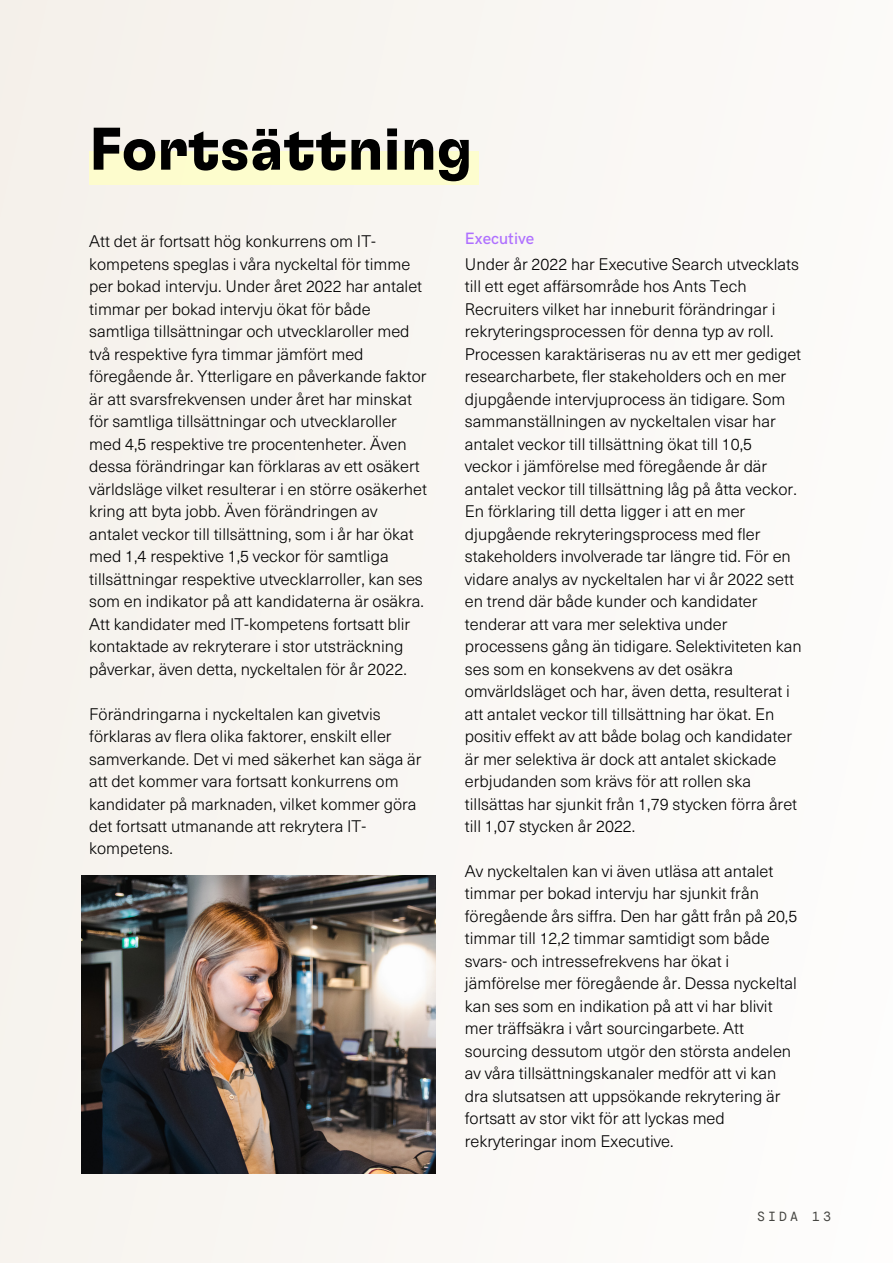
<style>
.page{position:relative;width:893px;height:1264px;background:#fff}
.page>*{position:absolute;margin:0;border:0;box-sizing:border-box;transform-origin:0 0}
.t1{font:700 60px "GT Flexa";color:#000}
.t2{font:300 16.5px/22.5px "Neue Haas Unica Pro";color:#000}
.t3{font:500 16.5px "HK Grotesk";color:#af70ff}
.t4{font:13.2px "DM Mono";letter-spacing:.23em;color:#444440}
</style>
<div class="page">
<div style="left:0;top:0;width:667px;height:1262px;background:#f8f5f1"></div>
<img style="left:81px;top:875px;width:354px;height:298px">
<div style="left:89px;top:152px;width:389px;height:32px;background:#ffffc7"></div>
<h1 class="t1" style="left:89px;top:122px;width:385px">Fortsättning</h1>
<p class="t2" style="left:89px;top:229px;width:339px">Att det är fortsatt hög konkurrens om IT&shy;kompetens speglas i våra nyckeltal för timme per bokad intervju. Under året 2022 har antalet timmar per bokad intervju ökat för både samtliga tillsättningar och utvecklaroller med två respektive fyra timmar jämfört med föregående år. Ytterligare en påverkande faktor är att svarsfrekvensen under året har minskat för samtliga tillsättningar och utvecklaroller med 4,5 respektive tre procentenheter. Även dessa förändringar kan förklaras av ett osäkert världsläge vilket resulterar i en större osäkerhet kring att byta jobb. Även förändringen av antalet veckor till tillsättning, som i år har ökat med 1,4 respektive 1,5 veckor för samtliga tillsättningar respektive utvecklarroller, kan ses som en indikator på att kandidaterna är osäkra.<br>Att kandidater med IT-kompetens fortsatt blir kontaktade av rekryterare i stor utsträckning påverkar, även detta, nyckeltalen för år 2022.</p>
<p class="t2" style="left:89px;top:701px;width:334px">Förändringarna i nyckeltalen kan givetvis förklaras av flera olika faktorer, enskilt eller samverkande. Det vi med säkerhet kan säga är att det kommer vara fortsatt konkurrens om kandidater på marknaden, vilket kommer göra det fortsatt utmanande att rekrytera IT&shy;kompetens.</p>
<p class="t3" style="left:465px;top:229px;width:71px">Executive</p>
<p class="t2" style="left:465px;top:251px;width:338px">Under år 2022 har Executive Search utvecklats till ett eget affärsområde hos Ants Tech Recruiters vilket har inneburit förändringar i rekryteringsprocessen för denna typ av roll.<br>Processen karaktäriseras nu av ett mer gediget researcharbete, fler stakeholders och en mer djupgående intervjuprocess än tidigare. Som sammanställningen av nyckeltalen visar har antalet veckor till tillsättning ökat till 10,5 veckor i jämförelse med föregående år där antalet veckor till tillsättning låg på åtta veckor.<br>En förklaring till detta ligger i att en mer djupgående rekryteringsprocess med fler stakeholders involverade tar längre tid. För en vidare analys av nyckeltalen har vi år 2022 sett en trend där både kunder och kandidater tenderar att vara mer selektiva under processens gång än tidigare. Selektiviteten kan ses som en konsekvens av det osäkra omvärldsläget och har, även detta, resulterat i att antalet veckor till tillsättning har ökat. En positiv effekt av att både bolag och kandidater är mer selektiva är dock att antalet skickade erbjudanden som krävs för att rollen ska tillsättas har sjunkit från 1,79 stycken förra året till 1,07 stycken år 2022.</p>
<p class="t2" style="left:465px;top:858px;width:334px">Av nyckeltalen kan vi även utläsa att antalet timmar per bokad intervju har sjunkit från föregående års siffra. Den har gått från på 20,5 timmar till 12,2 timmar samtidigt som både svars- och intressefrekvens har ökat i jämförelse mer föregående år. Dessa nyckeltal kan ses som en indikation på att vi har blivit mer träffsäkra i vårt sourcingarbete. Att sourcing dessutom utgör den största andelen av våra tillsättningskanaler medför att vi kan dra slutsatsen att uppsökande rekrytering är fortsatt av stor vikt för att lyckas med rekryteringar inom Executive.</p>
<p class="t4" style="left:757px;top:1207px;width:75px">SIDA 13</p>
</div>
